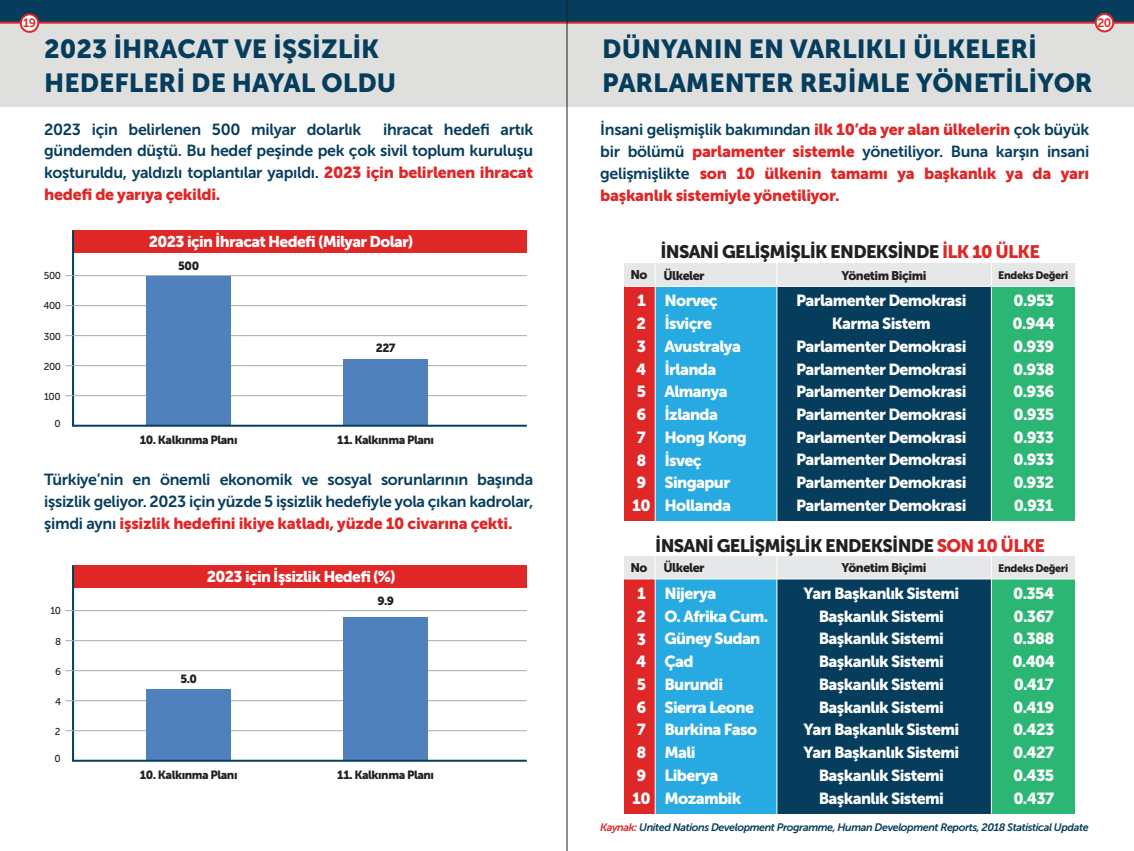
<style>
.page{position:relative;width:1134px;height:851px;background:#fff}
.page>*{position:absolute;margin:0;border:0;box-sizing:border-box;transform-origin:0 0}
.t1{font:26px/33.6px "Museo Sans 900";color:#063d5d}
.t2{font:18px "Museo Sans 900";letter-spacing:-.04em;color:#231f20}
.t3{font:16px/22.8px "Museo Sans 900";letter-spacing:-.04em;color:#fff}
.t4{font:16px/21.6px "Museo Sans 700";letter-spacing:-.02em;color:#063d5d}
.t5{font:16px/22px "Museo Sans 900";letter-spacing:-.02em;color:#df2728}
.t6{font:15.6px "Museo Sans 900";letter-spacing:-.04em;color:#fff}
.t7{font:12.6px "Museo Sans 900";letter-spacing:-.04em;color:#231f20}
.t8{font:12px "Museo Sans 700";color:#df2728}
.t9{font:11.8px "Museo Sans 900";letter-spacing:-.04em;color:#231f20}
.t10{font:italic 10.8px "Museo Sans 700";letter-spacing:-.04em;color:#063d5d}
.t11{font:10.8px "Museo Sans 900";letter-spacing:-.04em;color:#231f20}
.t12{font:10px "Museo Sans 500";letter-spacing:-.04em;color:#231f20}
.s1{font-family:"Museo Sans 900";color:#df2728}
.s2{font-family:"Museo Sans 700";color:#063d5d}
.s3{color:#df2728}
</style>
<div class="page">
<div style="left:0;top:0;width:1134px;height:106px;background:#dfe0dd"></div>
<div style="left:0;top:0;width:1134px;height:23px;background:#063d5d"></div>
<hr style="left:0;top:22px;width:1134px;height:2px;background:#df2728">
<div style="left:21px;top:14px;width:17px;height:18px;background:#fff;border-radius:50%"></div>
<div style="left:20px;top:13px;width:19px;height:20px;border:2px solid #df2728;border-radius:50%"></div>
<hr style="left:567px;top:0;width:1px;height:850px;background:#231f20">
<div style="left:1096px;top:14px;width:17px;height:17px;background:#fff;border-radius:50%"></div>
<div style="left:1095px;top:13px;width:19px;height:19px;border:2px solid #df2728;border-radius:50%"></div>
<div style="left:73px;top:230px;width:454px;height:22px;background:#df2728"></div>
<hr style="left:72px;top:230px;width:2px;height:196px;background:#063d5d">
<hr style="left:66px;top:395px;width:461px;height:1px;background:#a7a9ac">
<hr style="left:66px;top:365px;width:461px;height:1px;background:#a7a9ac">
<hr style="left:66px;top:335px;width:461px;height:1px;background:#a7a9ac">
<hr style="left:66px;top:305px;width:461px;height:1px;background:#a7a9ac">
<hr style="left:66px;top:275px;width:461px;height:1px;background:#a7a9ac">
<div style="left:146px;top:276px;width:85px;height:149px;background:#4f82bc"></div>
<div style="left:343px;top:359px;width:85px;height:66px;background:#4f82bc"></div>
<hr style="left:73px;top:424px;width:454px;height:2px;background:#063d5d">
<div style="left:73px;top:565px;width:454px;height:22px;background:#df2728"></div>
<hr style="left:72px;top:565px;width:2px;height:196px;background:#063d5d">
<hr style="left:66px;top:730px;width:461px;height:1px;background:#a7a9ac">
<hr style="left:66px;top:700px;width:461px;height:1px;background:#a7a9ac">
<hr style="left:66px;top:670px;width:461px;height:1px;background:#a7a9ac">
<hr style="left:66px;top:640px;width:461px;height:1px;background:#a7a9ac">
<hr style="left:66px;top:610px;width:461px;height:1px;background:#a7a9ac">
<div style="left:146px;top:688px;width:85px;height:72px;background:#4f82bc"></div>
<div style="left:343px;top:617px;width:85px;height:143px;background:#4f82bc"></div>
<hr style="left:73px;top:759px;width:454px;height:2px;background:#063d5d">
<div style="left:624px;top:263px;width:451px;height:23px;background:#e6e7e8"></div>
<div style="left:624px;top:286px;width:31px;height:235px;background:#df2728"></div>
<div style="left:991px;top:286px;width:84px;height:235px;background:#2bb673"></div>
<div style="left:655px;top:286px;width:122px;height:235px;background:#27aae1"></div>
<div style="left:777px;top:286px;width:214px;height:235px;background:#063d5d"></div>
<hr style="left:655px;top:262px;width:1px;height:262px;background:#fff">
<hr style="left:776px;top:262px;width:1px;height:262px;background:#fff">
<hr style="left:991px;top:262px;width:1px;height:262px;background:#fff">
<hr style="left:624px;top:286px;width:451px;height:1px;background:#fff">
<div style="left:624px;top:556px;width:451px;height:23px;background:#e6e7e8"></div>
<div style="left:624px;top:578px;width:31px;height:235px;background:#df2728"></div>
<div style="left:991px;top:578px;width:84px;height:235px;background:#2bb673"></div>
<div style="left:655px;top:578px;width:122px;height:235px;background:#27aae1"></div>
<div style="left:777px;top:578px;width:214px;height:235px;background:#063d5d"></div>
<hr style="left:655px;top:554px;width:1px;height:266px;background:#fff">
<hr style="left:776px;top:554px;width:1px;height:266px;background:#fff">
<hr style="left:991px;top:554px;width:1px;height:266px;background:#fff">
<hr style="left:624px;top:578px;width:451px;height:1px;background:#fff">
<p class="t8" style="left:23px;top:16px;width:14px">19</p>
<p class="t8" style="left:1097px;top:16px;width:16px">20</p>
<h1 class="t1" style="left:44px;top:32px;width:353px">2023 İHRACAT VE İŞSİZLİK<br>HEDEFLERİ DE HAYAL OLDU</h1>
<h1 class="t1" style="left:602px;top:32px;width:492px">DÜNYANIN EN VARLIKLI ÜLKELERİ<br>PARLAMENTER REJİMLE YÖNETİLİYOR</h1>
<p class="t4" style="left:44px;top:118px;width:319px">2023 için belirlenen 500 milyar dolarlık</p>
<p class="t4" style="left:44px;top:118px;width:490px;text-align:justify;text-indent:339px">ihracat hedefi artık gündemden düştü. Bu hedef peşinde pek çok sivil toplum kuruluşu koşturuldu, yaldızlı toplantılar yapıldı. <span class="s1">2023 için belirlenen ihracat</span></p>
<p class="t5" style="left:44px;top:183px;width:178px">hedefi de yarıya çekildi.</p>
<p class="t6" style="left:149px;top:233px;width:266px">2023 için İhracat Hedefi (Milyar Dolar)</p>
<p class="t12" style="left:44px;top:270px;width:19px">500</p>
<p class="t12" style="left:43px;top:300px;width:19px">400</p>
<p class="t12" style="left:44px;top:331px;width:19px">300</p>
<p class="t12" style="left:44px;top:361px;width:19px">200</p>
<p class="t12" style="left:44px;top:391px;width:18px">100</p>
<p class="t12" style="left:54px;top:418px;width:8px">0</p>
<p class="t9" style="left:178px;top:259px;width:23px">500</p>
<p class="t9" style="left:376px;top:341px;width:21px">227</p>
<p class="t9" style="left:140px;top:433px;width:99px">10. Kalkınma Planı</p>
<p class="t9" style="left:337px;top:433px;width:98px">11. Kalkınma Planı</p>
<p class="t4" style="left:44px;top:469px;width:490px">Türkiye’nin en önemli ekonomik ve sosyal sorunlarının başında işsizlik geliyor. 2023 için yüzde 5 işsizlik hedefiyle yola çıkan kadrolar,</p>
<p class="t5" style="left:44px;top:512px;width:470px"><span class="s2">şimdi aynı</span> işsizlik hedefini ikiye katladı, yüzde 10 civarına çekti.</p>
<p class="t6" style="left:207px;top:567px;width:190px">2023 için İşsizlik Hedefi (%)</p>
<p class="t12" style="left:50px;top:605px;width:12px">10</p>
<p class="t12" style="left:55px;top:635px;width:8px">8</p>
<p class="t12" style="left:55px;top:665px;width:7px">6</p>
<p class="t12" style="left:55px;top:696px;width:8px">4</p>
<p class="t12" style="left:55px;top:726px;width:7px">2</p>
<p class="t12" style="left:54px;top:753px;width:8px">0</p>
<p class="t9" style="left:180px;top:672px;width:18px">5.0</p>
<p class="t9" style="left:377px;top:594px;width:18px">9.9</p>
<p class="t9" style="left:140px;top:767px;width:99px">10. Kalkınma Planı</p>
<p class="t9" style="left:337px;top:767px;width:98px">11. Kalkınma Planı</p>
<p class="t4" style="left:600px;top:118px;width:490px">İnsani gelişmişlik bakımından <span class="s1">ilk 10’da yer alan ülkelerin</span> çok büyük bir bölümü <span class="s1">parlamenter sistemle</span> yönetiliyor. Buna karşın insani</p>
<p class="t5" style="left:600px;top:162px;width:490px"><span class="s2">gelişmişlikte</span> son 10 ülkenin tamamı ya başkanlık ya da yarı başkanlık sistemiyle yönetiliyor.</p>
<p class="t2" style="left:660px;top:242px;width:381px">İNSANİ GELİŞMİŞLİK ENDEKSİNDE <span class="s3">İLK 10 ÜLKE</span></p>
<p class="t7" style="left:630px;top:268px;width:19px">No</p>
<p class="t7" style="left:663px;top:268px;width:43px">Ülkeler</p>
<p class="t7" style="left:842px;top:268px;width:87px">Yönetim Biçimi</p>
<p class="t11" style="left:998px;top:269px;width:71px">Endeks Değeri</p>
<p class="t3" style="left:632px;top:289px;width:20px">1<br>2<br>3<br>4<br>5<br>6<br>7<br>8<br>9<br>10</p>
<p class="t3" style="left:664px;top:289px;width:84px">Norveç<br>İsviçre<br>Avustralya<br>İrlanda<br>Almanya<br>İzlanda<br>Hong Kong<br>İsveç<br>Singapur<br>Hollanda</p>
<p class="t3" style="left:796px;top:289px;width:172px;text-align:center">Parlamenter Demokrasi<br>Karma Sistem<br>Parlamenter Demokrasi<br>Parlamenter Demokrasi<br>Parlamenter Demokrasi<br>Parlamenter Demokrasi<br>Parlamenter Demokrasi<br>Parlamenter Demokrasi<br>Parlamenter Demokrasi<br>Parlamenter Demokrasi</p>
<p class="t3" style="left:1013px;top:289px;width:44px;text-align:justify">0.953<br>0.944<br>0.939<br>0.938<br>0.936<br>0.935<br>0.933<br>0.933<br>0.932<br>0.931</p>
<p class="t2" style="left:655px;top:535px;width:391px">İNSANİ GELİŞMİŞLİK ENDEKSİNDE <span class="s3">SON 10 ÜLKE</span></p>
<p class="t7" style="left:630px;top:560px;width:19px">No</p>
<p class="t7" style="left:663px;top:560px;width:43px">Ülkeler</p>
<p class="t7" style="left:842px;top:560px;width:87px">Yönetim Biçimi</p>
<p class="t11" style="left:998px;top:562px;width:71px">Endeks Değeri</p>
<p class="t3" style="left:632px;top:582px;width:20px">1<br>2<br>3<br>4<br>5<br>6<br>7<br>8<br>9<br>10</p>
<p class="t3" style="left:664px;top:582px;width:105px">Nijerya<br>O. Afrika Cum.<br>Güney Sudan<br>Çad<br>Burundi<br>Sierra Leone<br>Burkina Faso<br>Mali<br>Liberya<br>Mozambik</p>
<p class="t3" style="left:803px;top:581px;width:157px;text-align:center">Yarı Başkanlık Sistemi<br>Başkanlık Sistemi<br>Başkanlık Sistemi<br>Başkanlık Sistemi<br>Başkanlık Sistemi<br>Başkanlık Sistemi<br>Yarı Başkanlık Sistemi<br>Yarı Başkanlık Sistemi<br>Başkanlık Sistemi<br>Başkanlık Sistemi</p>
<p class="t3" style="left:1012px;top:581px;width:44px;text-align:justify">0.354<br>0.367<br>0.388<br>0.404<br>0.417<br>0.419<br>0.423<br>0.427<br>0.435<br>0.437</p>
<p class="t10" style="left:600px;top:820px;width:490px"><span class="s3">Kaynak:</span> United Nations Development Programme, Human Development Reports, 2018 Statistical Update</p>
</div>
